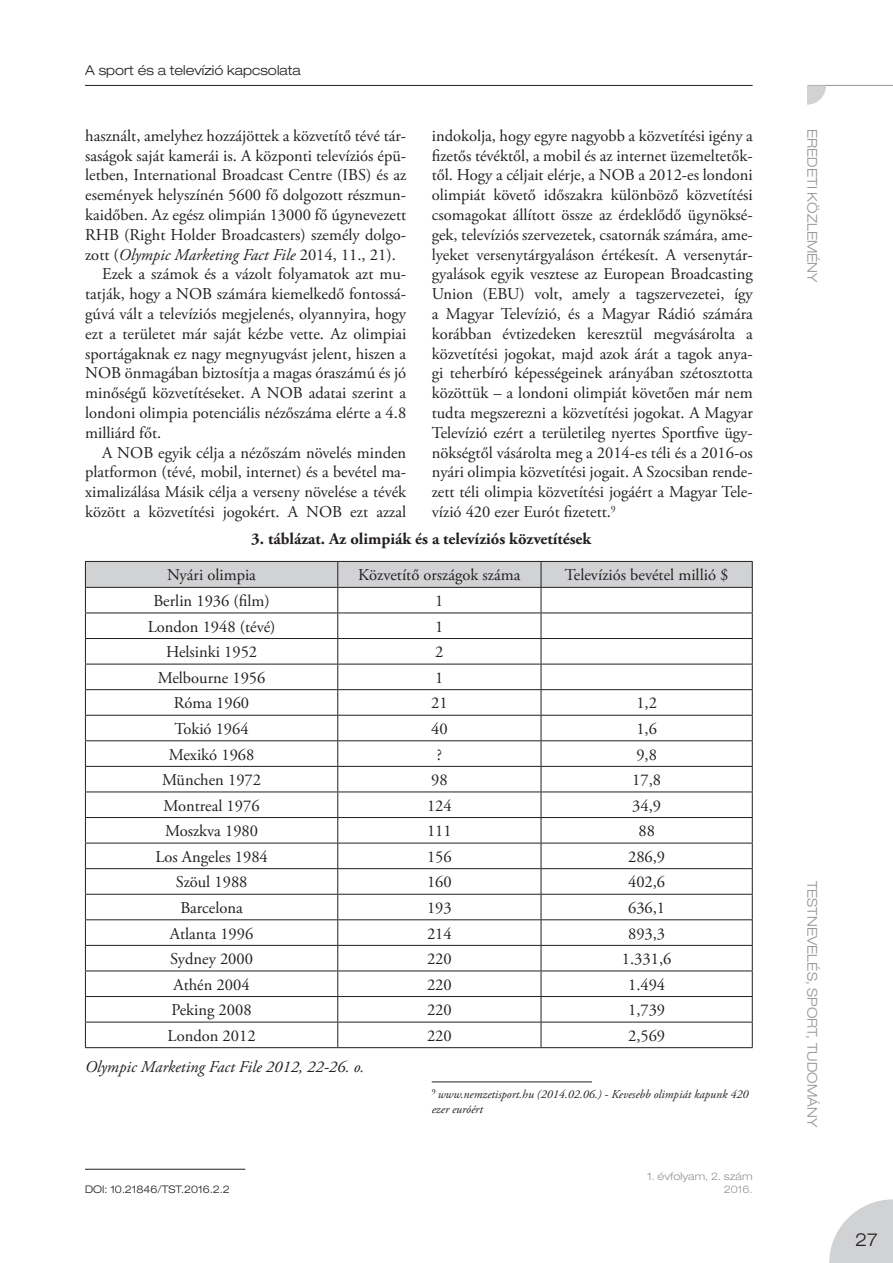
<style>
.page{position:relative;width:893px;height:1263px;background:#fff}
.page>*{position:absolute;margin:0;border:0;box-sizing:border-box;transform-origin:0 0}
.t1{font:300 expanded 18px "Helvetica Neue LT Pro";color:#231f20}
.cikk_szövege{font:16.5px/19.8px "Adobe Garamond Pro";color:#231f20;text-align:justify}
.táblázat_szövege{font:16.5px "Adobe Garamond Pro";color:#231f20}
.táblázat_címe{font:700 16.5px "Adobe Garamond Pro";color:#231f20}
.cikk_szövege-2{font:italic 16.5px "Adobe Garamond Pro";color:#231f20}
.újságnév__belső__bal{font:300 expanded 13.5px "Helvetica Neue LT Pro";color:#939598}
.cikk_címe__belső{font:300 expanded 13.5px "Helvetica Neue LT Pro";color:#231f20}
.lábjegyzet{font:italic 12px/14.4px "Adobe Garamond Pro";color:#231f20}
.doi_szám__belső{font:300 expanded 10.5px "Helvetica Neue LT Pro";color:#231f20}
.t2{font:300 expanded 10.5px/12.6px "Helvetica Neue LT Pro";color:#939598;text-align:right}
.s1{font-style:italic}
</style>
<div class="page">
<svg style="left:829px;top:1199px;width:64px;height:64px"></svg>
<hr style="left:85px;top:85px;width:668px;height:1px;background:#231f20">
<hr style="left:85px;top:1169px;width:160px;height:1px;background:#231f20">
<hr style="left:807px;top:85px;width:86px;height:1px;background:#939598">
<svg style="left:807px;top:85px;width:19px;height:20px"></svg>
<hr style="left:432px;top:1081px;width:160px;height:1px;background:#231f20">
<hr style="left:85px;top:1047px;width:253px;height:1px;background:#231f20">
<hr style="left:338px;top:1047px;width:203px;height:1px;background:#231f20">
<hr style="left:541px;top:1047px;width:212px;height:1px;background:#231f20">
<svg style="left:85px;top:561px;width:668px;height:486px"></svg>
<p class="cikk_címe__belső" style="left:85px;top:62px;width:217px">A sport és a televízió kapcsolata</p>
<p class="cikk_szövege" style="left:85px;top:126px;width:323px">használt, amelyhez hozzájöttek a közvetítő tévé tár&shy;saságok saját kamerái is. A központi televíziós épü&shy;letben, International Broadcast Centre (IBS) és az események helyszínén 5600 fő dolgozott részmun&shy;kaidőben. Az egész olimpián 13000 fő úgynevezett RHB (Right Holder Broadcasters) személy dolgo&shy;zott (<span class="s1">Olympic Marketing Fact File</span> 2014, 11., 21).</p>
<p class="cikk_szövege" style="left:85px;top:265px;width:323px;text-indent:17px">Ezek a számok és a vázolt folyamatok azt mu&shy;tatják, hogy a NOB számára kiemelkedő fontossá&shy;gúvá vált a televíziós megjelenés, olyannyira, hogy ezt a területet már saját kézbe vette. Az olimpiai sportágaknak ez nagy megnyugvást jelent, hiszen a NOB önmagában biztosítja a magas óraszámú és jó minőségű közvetítéseket. A NOB adatai szerint a londoni olimpia potenciális nézőszáma elérte a 4.8 milliárd főt.</p>
<p class="cikk_szövege" style="left:85px;top:443px;width:323px;text-indent:17px">A NOB egyik célja a nézőszám növelés minden platformon (tévé, mobil, internet) és a bevétel ma&shy;ximalizálása Másik célja a verseny növelése a tévék között a közvetítési jogokért. A NOB ezt azzal</p>
<p class="cikk_szövege" style="left:432px;top:126px;width:323px">indokolja, hogy egyre nagyobb a közvetítési igény a fizetős tévéktől, a mobil és az internet üzemeltetők&shy;től. Hogy a céljait elérje, a NOB a 2012-es londoni olimpiát követő időszakra különböző közvetítési csomagokat állított össze az érdeklődő ügynöksé&shy;gek, televíziós szervezetek, csatornák számára, ame&shy;lyeket versenytárgyaláson értékesít. A versenytár&shy;gyalások egyik vesztese az European Broadcasting Union (EBU) volt, amely a tagszervezetei, így a Magyar Televízió, és a Magyar Rádió számára korábban évtizedeken keresztül megvásárolta a közvetítési jogokat, majd azok árát a tagok anya&shy;gi teherbíró képességeinek arányában szétosztotta közöttük – a londoni olimpiát követően már nem tudta megszerezni a közvetítési jogokat. A Magyar Televízió ezért a területileg nyertes Sportfive ügy&shy;nökségtől vásárolta meg a 2014-es téli és a 2016-os nyári olimpia közvetítési jogait. A Szocsiban rende&shy;zett téli olimpia közvetítési jogáért a Magyar Tele&shy;vízió 420 ezer Eurót fizetett.<sup>9</sup></p>
<p class="táblázat_címe" style="left:251px;top:529px;width:342px">3. táblázat. Az olimpiák és a televíziós közvetítések</p>
<p class="táblázat_szövege" style="left:167px;top:565px;width:90px">Nyári olimpia</p>
<p class="táblázat_szövege" style="left:358px;top:565px;width:164px">Közvetítő országok száma</p>
<p class="táblázat_szövege" style="left:565px;top:565px;width:165px">Televíziós bevétel millió $</p>
<p class="táblázat_szövege" style="left:153px;top:591px;width:118px">Berlin 1936 (film)</p>
<p class="táblázat_szövege" style="left:435px;top:591px;width:10px">1</p>
<p class="táblázat_szövege" style="left:148px;top:617px;width:129px">London 1948 (tévé)</p>
<p class="táblázat_szövege" style="left:435px;top:617px;width:10px">1</p>
<p class="táblázat_szövege" style="left:166px;top:642px;width:93px">Helsinki 1952</p>
<p class="táblázat_szövege" style="left:435px;top:642px;width:10px">2</p>
<p class="táblázat_szövege" style="left:158px;top:668px;width:109px">Melbourne 1956</p>
<p class="táblázat_szövege" style="left:435px;top:668px;width:10px">1</p>
<p class="táblázat_szövege" style="left:174px;top:693px;width:77px">Róma 1960</p>
<p class="táblázat_szövege" style="left:431px;top:693px;width:18px">21</p>
<p class="táblázat_szövege" style="left:636px;top:693px;width:22px">1,2</p>
<p class="táblázat_szövege" style="left:174px;top:719px;width:76px">Tokió 1964</p>
<p class="táblázat_szövege" style="left:431px;top:719px;width:18px">40</p>
<p class="táblázat_szövege" style="left:636px;top:719px;width:22px">1,6</p>
<p class="táblázat_szövege" style="left:169px;top:744px;width:87px">Mexikó 1968</p>
<p class="táblázat_szövege" style="left:437px;top:744px;width:7px">?</p>
<p class="táblázat_szövege" style="left:636px;top:744px;width:22px">9,8</p>
<p class="táblázat_szövege" style="left:162px;top:770px;width:100px">München 1972</p>
<p class="táblázat_szövege" style="left:431px;top:770px;width:18px">98</p>
<p class="táblázat_szövege" style="left:632px;top:770px;width:30px">17,8</p>
<p class="táblázat_szövege" style="left:164px;top:795px;width:98px">Montreal 1976</p>
<p class="táblázat_szövege" style="left:427px;top:795px;width:26px">124</p>
<p class="táblázat_szövege" style="left:632px;top:795px;width:30px">34,9</p>
<p class="táblázat_szövege" style="left:165px;top:821px;width:94px">Moszkva 1980</p>
<p class="táblázat_szövege" style="left:427px;top:821px;width:26px">111</p>
<p class="táblázat_szövege" style="left:638px;top:821px;width:18px">88</p>
<p class="táblázat_szövege" style="left:155px;top:847px;width:114px">Los Angeles 1984</p>
<p class="táblázat_szövege" style="left:427px;top:847px;width:26px">156</p>
<p class="táblázat_szövege" style="left:628px;top:847px;width:39px">286,9</p>
<p class="táblázat_szövege" style="left:176px;top:872px;width:73px">Szöul 1988</p>
<p class="táblázat_szövege" style="left:427px;top:872px;width:26px">160</p>
<p class="táblázat_szövege" style="left:628px;top:872px;width:39px">402,6</p>
<p class="táblázat_szövege" style="left:180px;top:898px;width:64px">Barcelona</p>
<p class="táblázat_szövege" style="left:427px;top:898px;width:26px">193</p>
<p class="táblázat_szövege" style="left:628px;top:898px;width:39px">636,1</p>
<p class="táblázat_szövege" style="left:170px;top:923px;width:85px">Atlanta 1996</p>
<p class="táblázat_szövege" style="left:427px;top:923px;width:26px">214</p>
<p class="táblázat_szövege" style="left:628px;top:923px;width:39px">893,3</p>
<p class="táblázat_szövege" style="left:170px;top:949px;width:84px">Sydney 2000</p>
<p class="táblázat_szövege" style="left:427px;top:949px;width:26px">220</p>
<p class="táblázat_szövege" style="left:622px;top:949px;width:51px">1.331,6</p>
<p class="táblázat_szövege" style="left:174px;top:974px;width:78px">Athén 2004</p>
<p class="táblázat_szövege" style="left:427px;top:974px;width:26px">220</p>
<p class="táblázat_szövege" style="left:628px;top:974px;width:39px">1.494</p>
<p class="táblázat_szövege" style="left:172px;top:1000px;width:82px">Peking 2008</p>
<p class="táblázat_szövege" style="left:427px;top:1000px;width:26px">220</p>
<p class="táblázat_szövege" style="left:628px;top:1000px;width:39px">1,739</p>
<p class="táblázat_szövege" style="left:168px;top:1026px;width:90px">London 2012</p>
<p class="táblázat_szövege" style="left:427px;top:1026px;width:26px">220</p>
<p class="táblázat_szövege" style="left:628px;top:1026px;width:39px">2,569</p>
<p class="cikk_szövege-2" style="left:85px;top:1057px;width:281px">Olympic Marketing Fact File 2012, 22-26. o.</p>
<p class="doi_szám__belső" style="left:85px;top:1183px;width:146px">DOI: 10.21846/TST.2016.2.2</p>
<p class="lábjegyzet" style="left:432px;top:1087px;width:318px"><sup>9</sup> www.nemzetisport.hu (2014.02.06.) - Kevesebb olimpiát kapunk 420 ezer euróért</p>
<p class="t2" style="left:647px;top:1170px;width:107px">1. évfolyam, 2. szám<br>2016.</p>
<p class="újságnév__belső__bal" style="left:820px;top:129px;width:155px;rotate:90deg">EREDETI KÖZLEMÉNY</p>
<p class="újságnév__belső__bal" style="left:820px;top:880px;width:248px;rotate:90deg">TESTNEVELÉS, SPORT, TUDOMÁNY</p>
<p class="t1" style="left:855px;top:1229px;width:24px">27</p>
</div>
